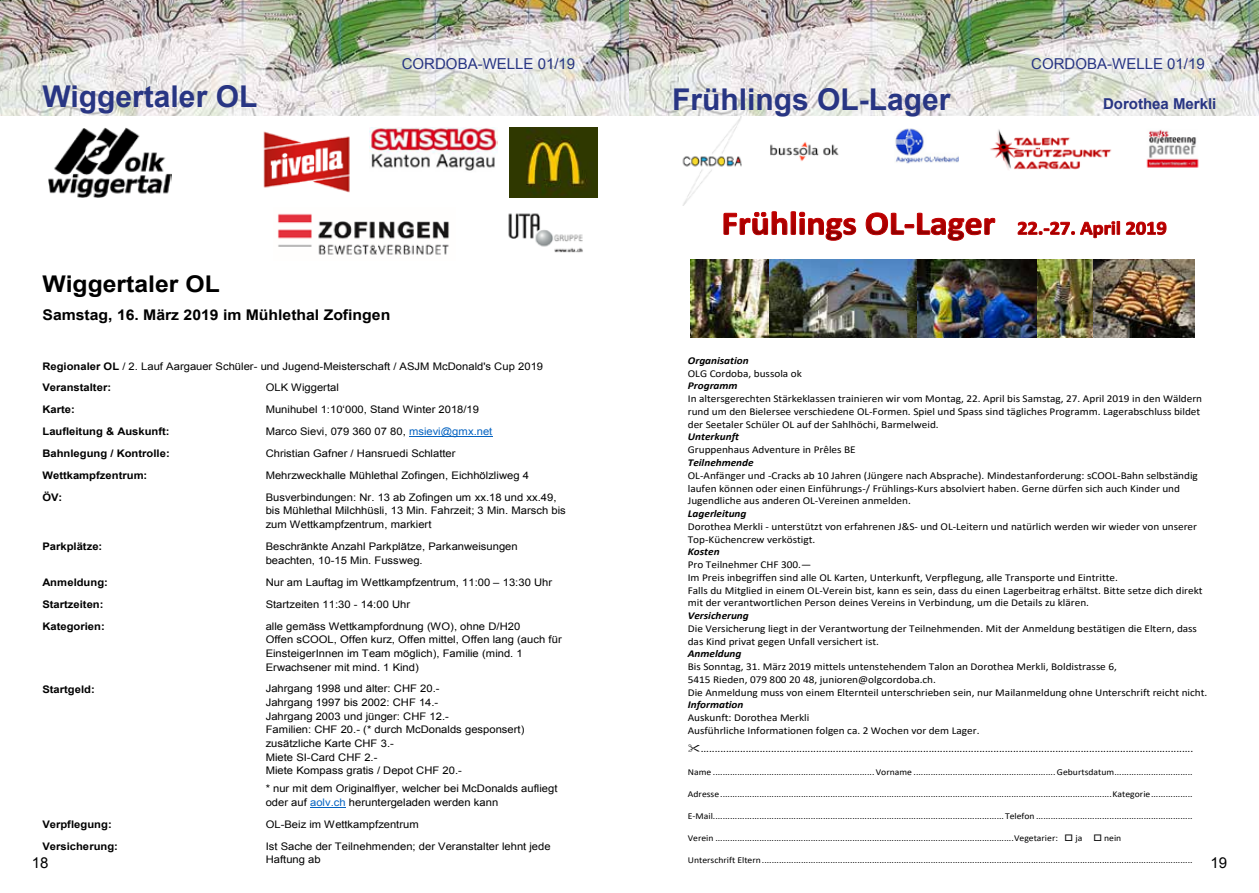
<style>
.page{position:relative;width:1259px;height:893px;background:#fff}
.page>*{position:absolute;margin:0;border:0;box-sizing:border-box;transform-origin:0 0}
.t1{font:700 30px "Arial";color:#283583}
.t2{font:700 22.95px "Arial";color:#000;scale:1.07 1}
.t3{font:15px "Arial";color:#283583}
.t4{font:700 15px "Arial";color:#283583}
.t5{font:15px "Arial";color:#000}
.t6{font:700 14.7px "Arial";color:#000;scale:1.07 1}
.t7{font:10.5px/12.8px "Calibri";color:#000;scale:1.07 1}
.t8{font:10.5px/13.6px "Arial";color:#000;scale:1.07 1}
.t9{font:700 10.5px "Arial";color:#000;scale:1.07 1}
.t10{font:italic 700 10.5px "Calibri";color:#000;scale:1.07 1}
.t11{font:9px "Calibri";color:#000;scale:1.07 1}
.s1{font-weight:700}
.s2{color:#0563c1}
</style>
<div class="page">
<img style="left:0;top:0;width:1259px;height:116px">
<img style="left:510px;top:128px;width:87px;height:70px">
<hr style="left:409px;top:436px;width:83px;height:1px;background:#0563c1">
<hr style="left:310px;top:807px;width:36px;height:1px;background:#0563c1">
<img style="left:48px;top:127px;width:123px;height:70px">
<img style="left:263px;top:131px;width:87px;height:62px">
<img style="left:369px;top:127px;width:128px;height:44px">
<img style="left:278px;top:213px;width:171px;height:42px">
<img style="left:508px;top:213px;width:75px;height:40px">
<img style="left:895px;top:128px;width:304px;height:42px">
<img style="left:682px;top:117px;width:60px;height:88px">
<img style="left:770px;top:142px;width:69px;height:19px">
<svg style="left:723px;top:211px;width:272px;height:30px"></svg>
<svg style="left:1017px;top:220px;width:149px;height:19px"></svg>
<img style="left:691px;top:259px;width:504px;height:79px">
<h3 class="t3" style="left:402px;top:54px;width:175px">CORDOBA-WELLE 01/19</h3>
<h3 class="t3" style="left:1031px;top:54px;width:175px">CORDOBA-WELLE 01/19</h3>
<h1 class="t1" style="left:43px;top:76px;width:216px">Wiggertaler OL</h1>
<h1 class="t1" style="left:672px;top:79px;width:280px">Frühlings OL-Lager</h1>
<h3 class="t4" style="left:1103px;top:94px;width:115px">Dorothea Merkli</h3>
<h2 class="t2" style="left:42px;top:269px;width:167px">Wiggertaler OL</h2>
<h3 class="t6" style="left:42px;top:305px;width:327px">Samstag, 16. März 2019 im Mühlethal Zofingen</h3>
<p class="t8" style="left:42px;top:356px;width:469px;line-height:20.5px"><span class="s1">Regionaler OL</span> / 2. Lauf Aargauer Schüler- und Jugend-Meisterschaft / ASJM McDonald's Cup 2019<br><span class="s1">Veranstalter:</span></p>
<p class="t10" style="left:688px;top:353px;width:58px">Organisation</p>
<p class="t7" style="left:688px;top:367px;width:108px">OLG Cordoba, bussola ok</p>
<p class="t10" style="left:688px;top:378px;width:48px">Programm</p>
<p class="t7" style="left:688px;top:392px;width:482px">In altersgerechten Stärkeklassen trainieren wir vom Montag, 22. April bis Samstag, 27. April 2019 in den Wäldern rund um den Bielersee verschiedene OL-Formen. Spiel und Spass sind tägliches Programm. Lagerabschluss bildet der Seetaler Schüler OL auf der Sahlhöchi, Barmelweid.</p>
<p class="t10" style="left:688px;top:429px;width:49px">Unterkunft</p>
<p class="t7" style="left:688px;top:443px;width:158px">Gruppenhaus Adventure in Prêles BE</p>
<p class="t10" style="left:688px;top:455px;width:63px">Teilnehmende</p>
<p class="t7" style="left:688px;top:469px;width:478px">OL-Anfänger und -Cracks ab 10 Jahren (Jüngere nach Absprache). Mindestanforderung: sCOOL-Bahn selbständig laufen können oder einen Einführungs-/ Frühlings-Kurs absolviert haben. Gerne dürfen sich auch Kinder und<br>Jugendliche aus anderen OL-Vereinen anmelden.</p>
<p class="t10" style="left:688px;top:506px;width:56px">Lagerleitung</p>
<p class="t7" style="left:688px;top:520px;width:477px">Dorothea Merkli - unterstützt von erfahrenen J&amp;S- und OL-Leitern und natürlich werden wir wieder von unserer<br>Top-Küchencrew verköstigt.</p>
<p class="t10" style="left:688px;top:544px;width:31px">Kosten</p>
<p class="t7" style="left:688px;top:558px;width:483px">Pro Teilnehmer CHF 300.—<br>Im Preis inbegriffen sind alle OL Karten, Unterkunft, Verpflegung, alle Transporte und Eintritte.<br>Falls du Mitglied in einem OL-Verein bist, kann es sein, dass du einen Lagerbeitrag erhältst. Bitte setze dich direkt mit der verantwortlichen Person deines Vereins in Verbindung, um die Details zu klären.</p>
<p class="t10" style="left:688px;top:608px;width:59px">Versicherung</p>
<p class="t7" style="left:688px;top:622px;width:477px">Die Versicherung liegt in der Verantwortung der Teilnehmenden. Mit der Anmeldung bestätigen die Eltern, dass das Kind privat gegen Unfall versichert ist.</p>
<p class="t10" style="left:688px;top:646px;width:52px">Anmeldung</p>
<p class="t7" style="left:688px;top:660px;width:487px">Bis Sonntag, 31. März 2019 mittels untenstehendem Talon an Dorothea Merkli, Boldistrasse 6,<br>5415 Rieden, 079 800 20 48, junioren@olgcordoba.ch.<br>Die Anmeldung muss von einem Elternteil unterschrieben sein, nur Mailanmeldung ohne Unterschrift reicht nicht.</p>
<p class="t10" style="left:688px;top:698px;width:54px">Information</p>
<p class="t7" style="left:688px;top:711px;width:274px">Auskunft: Dorothea Merkli<br>Ausführliche Informationen folgen ca. 2 Wochen vor dem Lager.</p>
<p class="t7" style="left:700px;top:742px;width:462px">...............................................................................................................................................................................</p>
<p class="t11" style="left:688px;top:765px;width:473px">Name ..................................................................Vorname ..........................................................Geburtsdatum................................</p>
<p class="t11" style="left:688px;top:787px;width:473px">Adresse................................................................................................................................................................Kategorie.................</p>
<p class="t11" style="left:688px;top:809px;width:473px">E-Mail.......................................................................................................................Telefon ................................................................</p>
<p class="t11" style="left:688px;top:832px;width:407px">Verein ..........................................................................................................................Vegetarier: □ ja □ nein</p>
<p class="t11" style="left:688px;top:854px;width:473px">Unterschrift Eltern................................................................................................................................................................................</p>
<p class="t8" style="left:266px;top:380px;width:70px">OLK Wiggertal</p>
<p class="t9" style="left:42px;top:402px;width:32px">Karte:</p>
<p class="t8" style="left:266px;top:402px;width:201px">Munihubel 1:10‘000, Stand Winter 2018/19</p>
<p class="t9" style="left:42px;top:424px;width:120px">Laufleitung &amp; Auskunft:</p>
<p class="t8" style="left:266px;top:424px;width:213px">Marco Sievi, 079 360 07 80, <span class="s2">msievi@gmx.net</span></p>
<p class="t9" style="left:42px;top:446px;width:120px">Bahnlegung / Kontrolle:</p>
<p class="t8" style="left:266px;top:446px;width:179px">Christian Gafner / Hansruedi Schlatter</p>
<p class="t9" style="left:42px;top:468px;width:100px">Wettkampfzentrum:</p>
<p class="t8" style="left:266px;top:468px;width:247px">Mehrzweckhalle Mühlethal Zofingen, Eichhölzliweg 4</p>
<p class="t9" style="left:42px;top:490px;width:20px">ÖV:</p>
<p class="t8" style="left:266px;top:490px;width:282px">Busverbindungen: Nr. 13 ab Zofingen um xx.18 und xx.49, bis Mühlethal Milchhüsli, 13 Min. Fahrzeit; 3 Min. Marsch bis zum Wettkampfzentrum, markiert</p>
<p class="t9" style="left:42px;top:539px;width:57px">Parkplätze:</p>
<p class="t8" style="left:266px;top:540px;width:237px">Beschränkte Anzahl Parkplätze, Parkanweisungen beachten, 10-15 Min. Fussweg.</p>
<p class="t9" style="left:42px;top:575px;width:63px">Anmeldung:</p>
<p class="t8" style="left:266px;top:575px;width:269px">Nur am Lauftag im Wettkampfzentrum, 11:00 – 13:30 Uhr</p>
<p class="t9" style="left:42px;top:597px;width:59px">Startzeiten:</p>
<p class="t8" style="left:266px;top:597px;width:136px">Startzeiten 11:30 - 14:00 Uhr</p>
<p class="t9" style="left:42px;top:619px;width:60px">Kategorien:</p>
<p class="t8" style="left:266px;top:619px;width:278px">alle gemäss Wettkampfordnung (WO), ohne D/H20<br>Offen sCOOL, Offen kurz, Offen mittel, Offen lang (auch für EinsteigerInnen im Team möglich), Familie (mind. 1<br>Erwachsener mit mind. 1 Kind)</p>
<p class="t9" style="left:42px;top:682px;width:50px">Startgeld:</p>
<p class="t8" style="left:266px;top:682px;width:243px">Jahrgang 1998 und älter: CHF 20.-<br>Jahrgang 1997 bis 2002: CHF 14.-<br>Jahrgang 2003 und jünger: CHF 12.-<br>Familien: CHF 20.- (* durch McDonalds gesponsert) zusätzliche Karte CHF 3.-<br>Miete SI-Card CHF 2.-<br>Miete Kompass gratis / Depot CHF 20.-</p>
<p class="t8" style="left:266px;top:782px;width:274px">* nur mit dem Originalflyer, welcher bei McDonalds aufliegt oder auf <span class="s2">aolv.ch</span> heruntergeladen werden kann</p>
<p class="t9" style="left:42px;top:817px;width:66px">Verpflegung:</p>
<p class="t8" style="left:266px;top:817px;width:145px">OL-Beiz im Wettkampfzentrum</p>
<p class="t9" style="left:42px;top:839px;width:72px">Versicherung:</p>
<p class="t8" style="left:266px;top:839px;width:268px">Ist Sache der Teilnehmenden; der Veranstalter lehnt jede<br>Haftung ab</p>
<h3 class="t5" style="left:32px;top:853px;width:18px">18</h3>
<h3 class="t5" style="left:1210px;top:853px;width:18px">19</h3>
</div>
